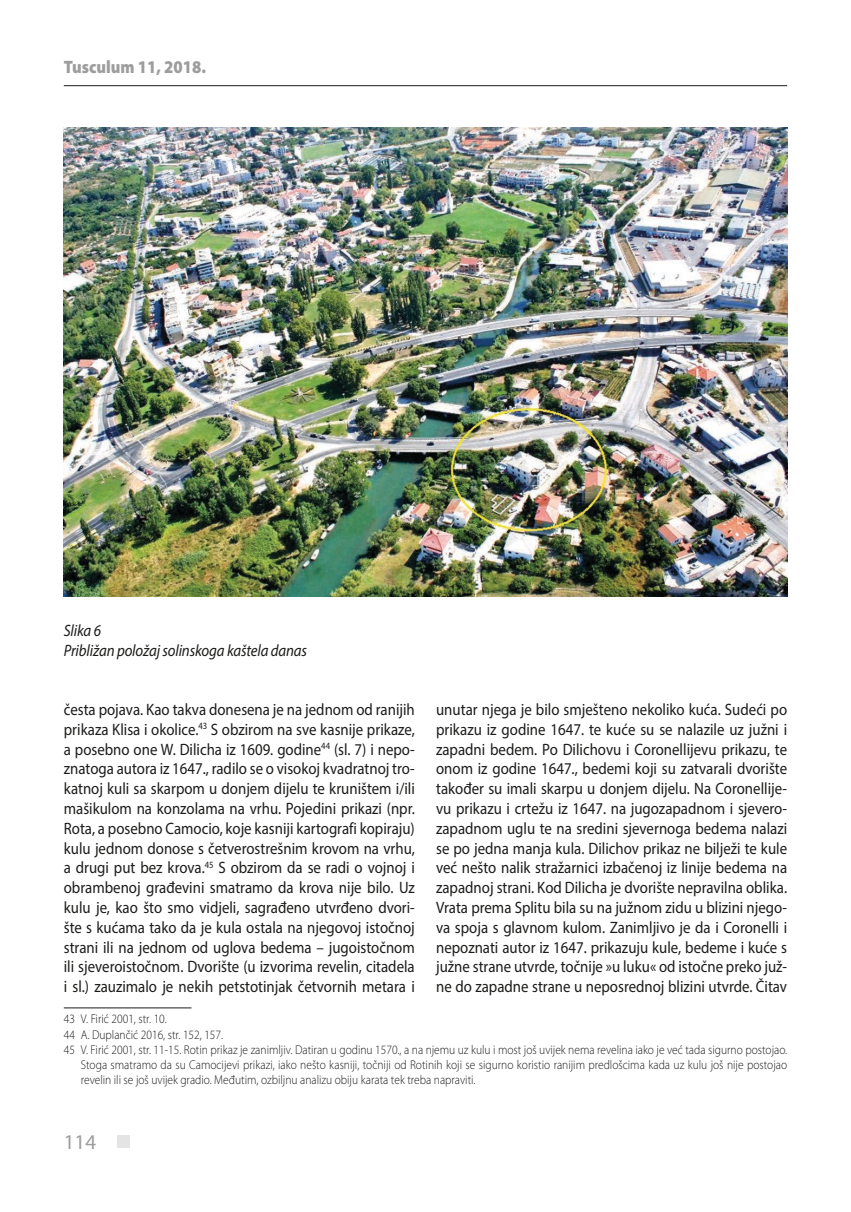
<style>
.page{position:relative;width:851px;height:1212px;background:#fff}
.page>*{position:absolute;margin:0;border:0;box-sizing:border-box;transform-origin:0 0}
.t1{font:21px "Myriad Pro";color:#9e9d9d}
.t2{font:900 18px "Myriad Pro";color:#9e9d9d;scale:.9 1}
.t3{font:16.5px/19.8px "Myriad Pro";color:#1c1c1b;text-align:justify;scale:.9 1}
.t4{font:italic 16.5px/19.8px "Myriad Pro";letter-spacing:-.01em;color:#1c1c1b;scale:.9 1}
.t5{font:300 12.75px "Myriad Pro";color:#1c1c1b;scale:.9 1}
</style>
<div class="page">
<hr style="left:64px;top:85px;width:723px;height:1px;background:#1c1c1b">
<div style="left:117px;top:1135px;width:13px;height:13px;background:#e4e4e4"></div>
<hr style="left:64px;top:1007px;width:127px;height:1px;background:#1c1c1b">
<img style="left:64px;top:128px;width:723px;height:468px">
<p class="t2" style="left:64px;top:57px;width:159px">Tusculum 11, 2018.</p>
<p class="t4" style="left:64px;top:620px;width:272px">Slika 6<br>Približan položaj solinskoga kaštela danas</p>
<p class="t3" style="left:64px;top:699px;width:391px">česta pojava. Kao takva donesena je na jednom od ranijih prikaza Klisa i okolice.<sup>43</sup> S obzirom na sve kasnije prikaze, a posebno one W. Dilicha iz 1609. godine<sup>44</sup> (sl. 7) i nepo&shy;znatoga autora iz 1647., radilo se o visokoj kvadratnoj tro&shy;katnoj kuli sa skarpom u donjem dijelu te kruništem i/ili mašikulom na konzolama na vrhu. Pojedini prikazi (npr.<br>Rota, a posebno Camocio, koje kasniji kartografi kopiraju) kulu jednom donose s četverostrešnim krovom na vrhu, a drugi put bez krova.<sup>45</sup> S obzirom da se radi o vojnoj i obrambenoj građevini smatramo da krova nije bilo. Uz kulu je, kao što smo vidjeli, sagrađeno utvrđeno dvori&shy;šte s kućama tako da je kula ostala na njegovoj istočnoj strani ili na jednom od uglova bedema – jugoistočnom ili sjeveroistočnom. Dvorište (u izvorima revelin, citadela i sl.) zauzimalo je nekih petstotinjak četvornih metara i</p>
<p class="t5" style="left:64px;top:1012px;width:116px">43 V. Firić 2001, str. 10.</p>
<p class="t5" style="left:64px;top:1027px;width:178px">44 A. Duplančić 2016, str. 152, 157.</p>
<p class="t5" style="left:64px;top:1042px;width:805px">45 V. Firić 2001, str. 11-15. Rotin prikaz je zanimljiv. Datiran u godinu 1570., a na njemu uz kulu i most još uvijek nema revelina iako je već tada sigurno postojao.</p>
<p class="t5" style="left:81px;top:1058px;width:786px">Stoga smatramo da su Camocijevi prikazi, iako nešto kasniji, točniji od Rotinih koji se sigurno koristio ranijim predlošcima kada uz kulu još nije postojao</p>
<p class="t5" style="left:81px;top:1073px;width:440px">revelin ili se još uvijek gradio. Međutim, ozbiljnu analizu obiju karata tek treba napraviti.</p>
<p class="t3" style="left:436px;top:699px;width:391px">unutar njega je bilo smješteno nekoliko kuća. Sudeći po prikazu iz godine 1647. te kuće su se nalazile uz južni i zapadni bedem. Po Dilichovu i Coronellijevu prikazu, te onom iz godine 1647., bedemi koji su zatvarali dvorište također su imali skarpu u donjem dijelu. Na Coronellije&shy;vu prikazu i crtežu iz 1647. na jugozapadnom i sjevero&shy;zapadnom uglu te na sredini sjevernoga bedema nalazi se po jedna manja kula. Dilichov prikaz ne bilježi te kule već nešto nalik stražarnici izbačenoj iz linije bedema na zapadnoj strani. Kod Dilicha je dvorište nepravilna oblika.<br>Vrata prema Splitu bila su na južnom zidu u blizini njego&shy;va spoja s glavnom kulom. Zanimljivo je da i Coronelli i nepoznati autor iz 1647. prikazuju kule, bedeme i kuće s južne strane utvrde, točnije »u luku« od istočne preko juž&shy;ne do zapadne strane u neposrednoj blizini utvrde. Čitav</p>
<p class="t1" style="left:64px;top:1128px;width:34px">114</p>
</div>
